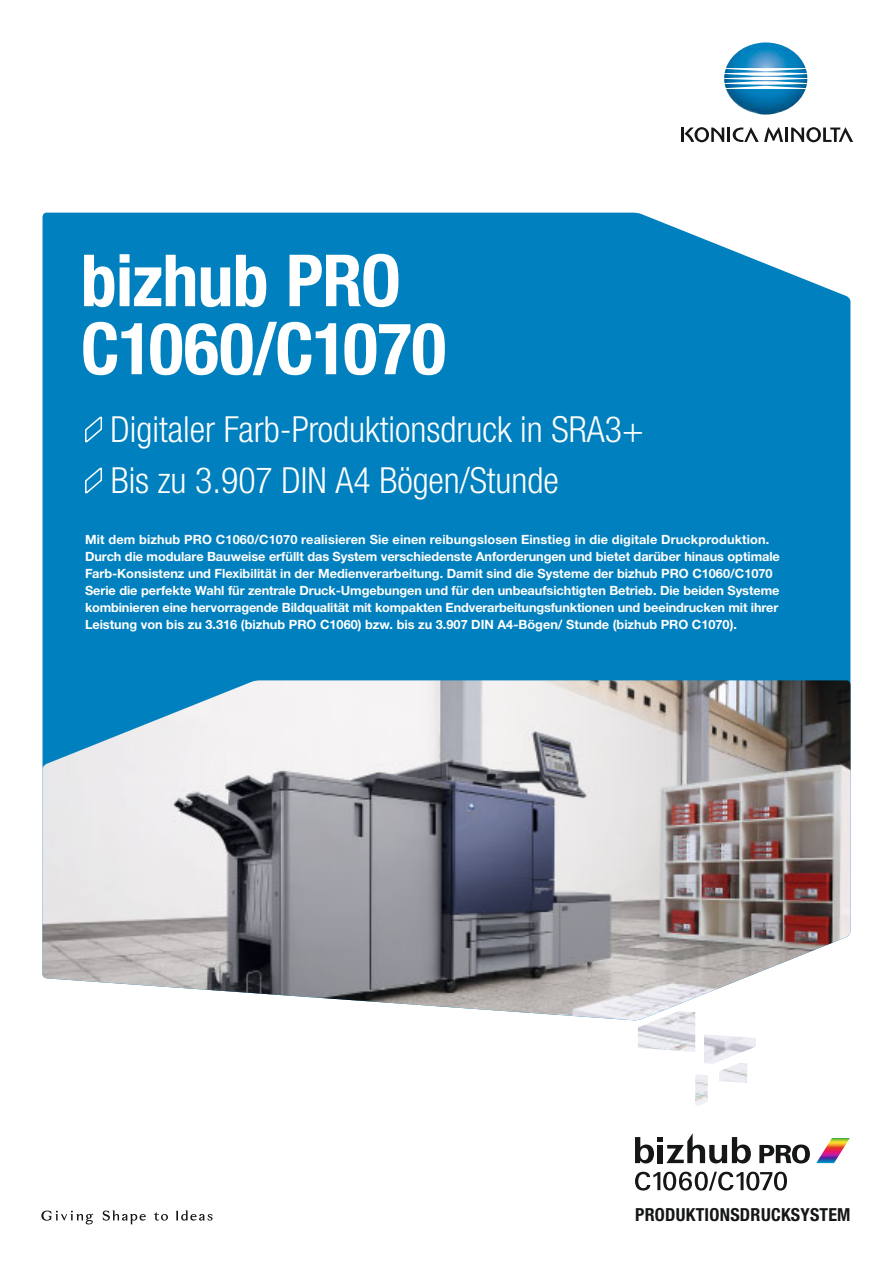
<style>
.page{position:relative;width:893px;height:1263px;background:#fff}
.page>*{position:absolute;margin:0;border:0;box-sizing:border-box;transform-origin:0 0}
.t1{font:700 condensed 72px/68.1px "Helvetica Neue LTW1 G";letter-spacing:-.01em;color:#fff}
.t2{font:300 condensed 36px/51px "Helvetica Neue LTW1 G";color:#fff}
.t3{font:700 condensed 18px "Helvetica Neue LTW1 G";letter-spacing:.015em;color:#151616}
.t4{font:700 12.75px/17px "Helvetica Neue LTW1 G";letter-spacing:-.005em;color:#fff}
</style>
<div class="page">
<div style="left:43px;top:213px;width:807px;height:467px;background:#0080be"></div>
<img style="left:724px;top:42px;width:83px;height:73px">
<hr style="left:785px;top:128px;width:3px;height:14px;background:#151616">
<svg style="left:791px;top:127px;width:62px;height:15px"></svg>
<svg style="left:681px;top:127px;width:102px;height:15px"></svg>
<svg style="left:103px;top:1210px;width:43px;height:14px"></svg>
<svg style="left:176px;top:1210px;width:37px;height:10px"></svg>
<svg style="left:41px;top:1210px;width:52px;height:14px"></svg>
<svg style="left:154px;top:1212px;width:14px;height:9px"></svg>
<svg style="left:84px;top:416px;width:19px;height:28px"></svg>
<svg style="left:84px;top:467px;width:19px;height:28px"></svg>
<svg style="left:635px;top:1172px;width:152px;height:18px"></svg>
<svg style="left:635px;top:1133px;width:116px;height:30px"></svg>
<svg style="left:759px;top:1144px;width:51px;height:19px"></svg>
<svg style="left:816px;top:1138px;width:34px;height:25px"></svg>
<img style="left:43px;top:680px;width:807px;height:340px">
<img style="left:638px;top:1011px;width:57px;height:41px">
<img style="left:704px;top:1034px;width:52px;height:30px">
<img style="left:719px;top:1063px;width:28px;height:20px">
<img style="left:695px;top:1074px;width:13px;height:31px">
<h1 class="t1" style="left:81px;top:253px;width:367px">bizhub PRO<br>C1060/C1070</h1>
<h2 class="t2" style="left:111px;top:407px;width:534px">Digitaler Farb-Produktionsdruck in SRA3+<br>Bis zu 3.907 DIN A4 Bögen/Stunde</h2>
<p class="t4" style="left:85px;top:532px;width:696px">Mit dem bizhub PRO C1060/C1070 realisieren Sie einen reibungslosen Einstieg in die digitale Druckproduktion.<br>Durch die modulare Bauweise erfüllt das System verschiedenste Anforderungen und bietet darüber hinaus optimale Farb-Konsistenz und Flexibilität in der Medienverarbeitung. Damit sind die Systeme der bizhub PRO C1060/C1070<br>Serie die perfekte Wahl für zentrale Druck-Umgebungen und für den unbeaufsichtigten Betrieb. Die beiden Systeme kombinieren eine hervorragende Bildqualität mit kompakten Endverarbeitungsfunktionen und beeindrucken mit ihrer Leistung von bis zu 3.316 (bizhub PRO C1060) bzw. bis zu 3.907 DIN A4-Bögen/ Stunde (bizhub PRO C1070).</p>
<h3 class="t3" style="left:635px;top:1208px;width:217px">PRODUKTIONSDRUCKSYSTEM</h3>
</div>
